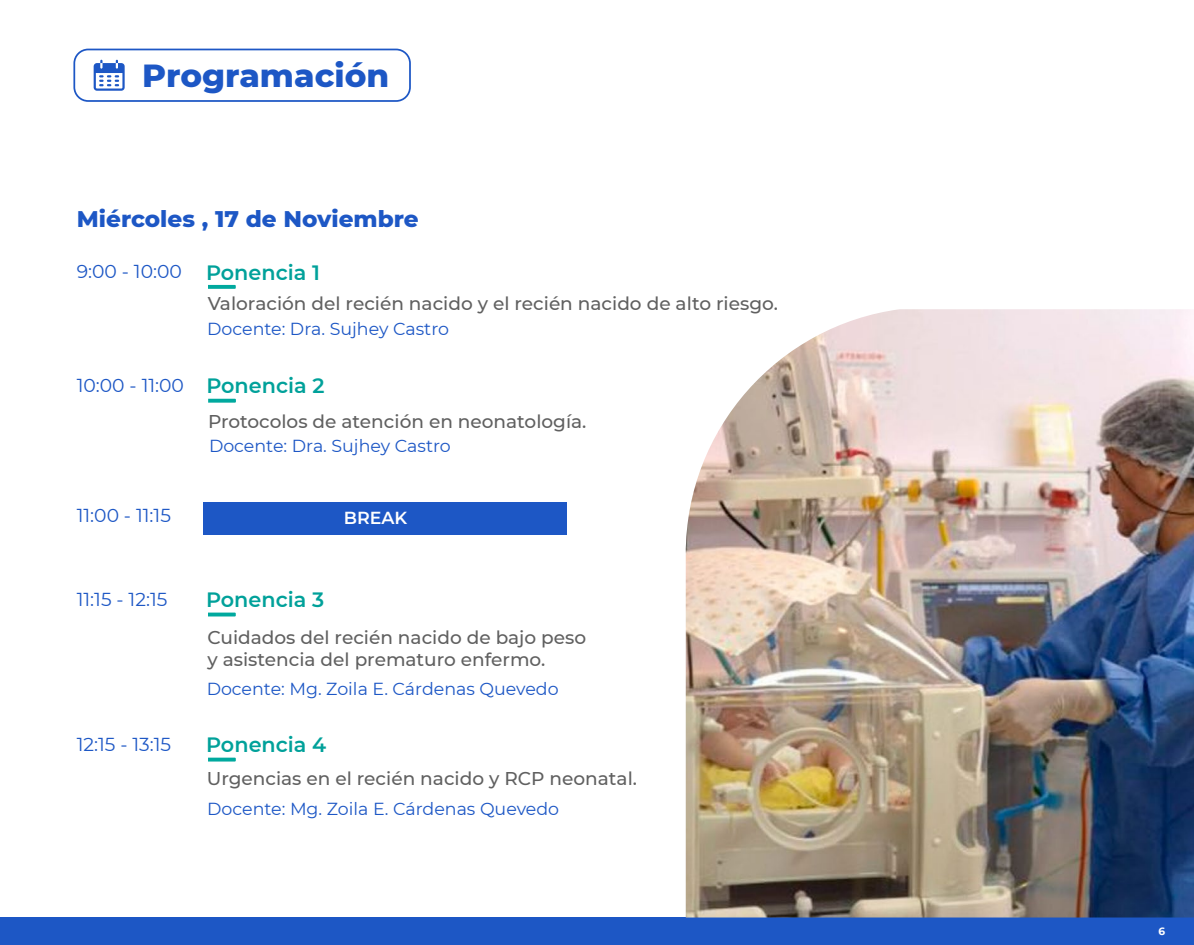
<style>
.page{position:relative;width:1194px;height:945px;background:#fff}
.page>*{position:absolute;margin:0;border:0;box-sizing:border-box;transform-origin:0 0}
.t1{font:800 32.64px "Montserrat";color:#1d57c5}
.t2{font:800 23.1px "Montserrat";color:#1d57c5}
.t3{font:600 20.74px "Montserrat";color:#00a19a}
.t4{font:18.72px "Montserrat";color:#1d57c5}
.t5{font:500 18.46px/22.1px "Montserrat";color:#606060}
.t6{font:17.41px "Montserrat";color:#1d57c5}
.t7{font:600 17.41px "Montserrat";color:#fff}
.t8{font:700 10.5px "Montserrat";color:#fff}
</style>
<div class="page">
<svg style="left:94px;top:60px;width:31px;height:31px"></svg>
<div style="left:73px;top:49px;width:338px;height:53px;border:2px solid #1d57c5;border-radius:14px"></div>
<svg style="left:208px;top:285px;width:28px;height:4px"></svg>
<svg style="left:208px;top:399px;width:28px;height:4px"></svg>
<svg style="left:208px;top:613px;width:28px;height:3px"></svg>
<svg style="left:208px;top:758px;width:28px;height:4px"></svg>
<div style="left:0;top:918px;width:1193px;height:27px;background:#1d57c5"></div>
<img style="left:685px;top:309px;width:508px;height:609px">
<div style="left:203px;top:502px;width:363px;height:32px;background:#1d57c5"></div>
<h1 class="t1" style="left:142px;top:52px;width:248px">Programación</h1>
<p class="t2" style="left:77px;top:202px;width:343px">Miércoles , 17 de Noviembre</p>
<p class="t4" style="left:77px;top:258px;width:107px">9:00 - 10:00</p>
<p class="t3" style="left:206px;top:257px;width:115px">Ponencia 1</p>
<p class="t5" style="left:208px;top:292px;width:571px">Valoración del recién nacido y el recién nacido de alto riesgo.</p>
<p class="t4" style="left:77px;top:372px;width:109px">10:00 - 11:00</p>
<p class="t4" style="left:77px;top:502px;width:96px">11:00 - 11:15</p>
<p class="t6" style="left:207px;top:317px;width:243px">Docente: Dra. Sujhey Castro</p>
<p class="t3" style="left:206px;top:371px;width:120px">Ponencia 2</p>
<p class="t5" style="left:208px;top:410px;width:380px">Protocolos de atención en neonatología.</p>
<p class="t6" style="left:209px;top:434px;width:243px">Docente: Dra. Sujhey Castro</p>
<p class="t7" style="left:344px;top:505px;width:65px">BREAK</p>
<p class="t4" style="left:77px;top:586px;width:92px">11:15 - 12:15</p>
<p class="t4" style="left:77px;top:731px;width:96px">12:15 - 13:15</p>
<p class="t3" style="left:206px;top:585px;width:120px">Ponencia 3</p>
<p class="t5" style="left:207px;top:626px;width:380px">Cuidados del recién nacido de bajo peso y asistencia del prematuro enfermo.</p>
<p class="t6" style="left:207px;top:677px;width:353px">Docente: Mg. Zoila E. Cárdenas Quevedo</p>
<p class="t3" style="left:206px;top:730px;width:122px">Ponencia 4</p>
<p class="t5" style="left:207px;top:767px;width:431px">Urgencias en el recién nacido y RCP neonatal.</p>
<p class="t6" style="left:207px;top:797px;width:353px">Docente: Mg. Zoila E. Cárdenas Quevedo</p>
<p class="t8" style="left:1157px;top:924px;width:8px">6</p>
</div>
